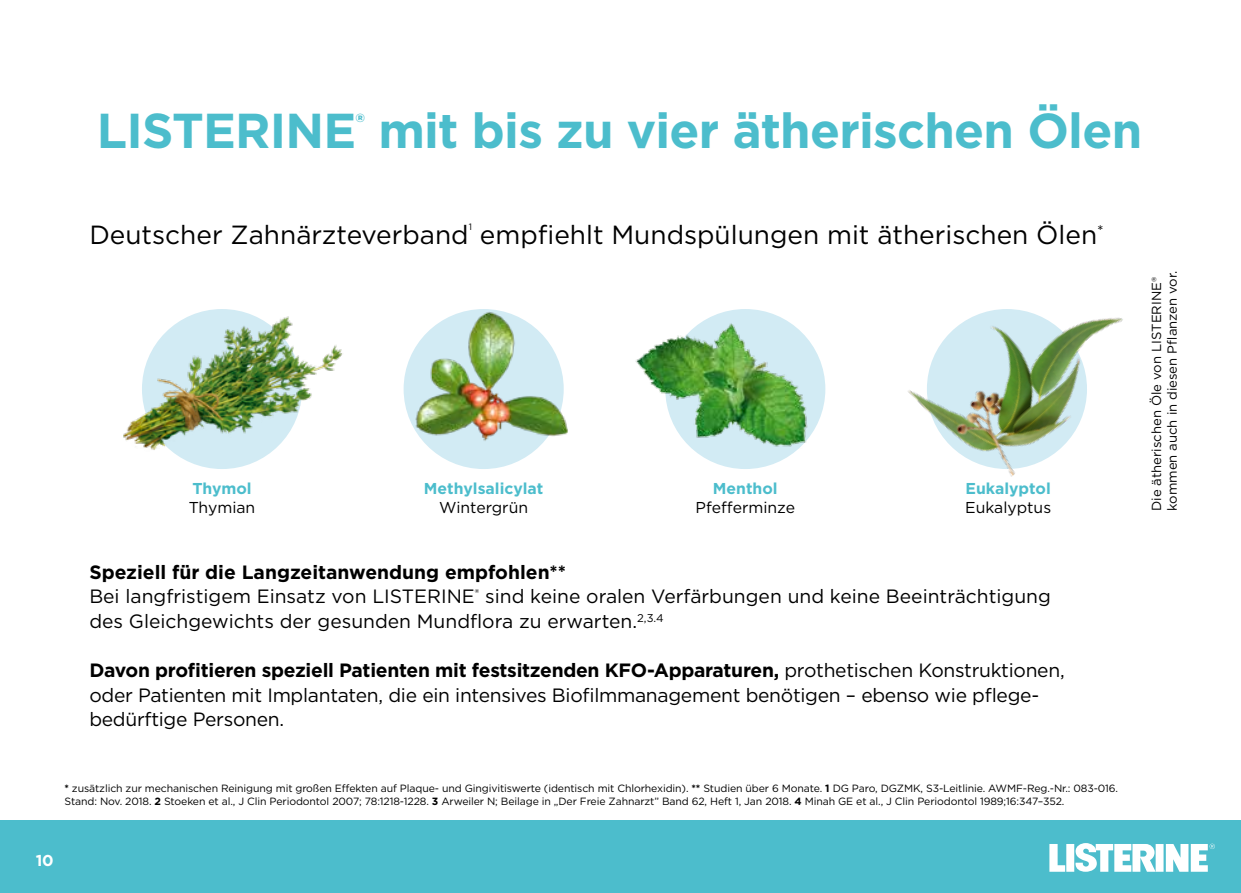
<style>
.page{position:relative;width:1241px;height:893px;background:#fff}
.page>*{position:absolute;margin:0;border:0;box-sizing:border-box;transform-origin:0 0}
.t1{font:700 49px "Gotham";letter-spacing:-.015em;color:#4cbdcc}
.t2{font:26.25px "Gotham";color:#000}
.t3{font:19.25px/24.5px "Gotham";letter-spacing:-.005em;color:#000}
.t4{font:15.75px "Gotham";color:#000}
.t5{font:700 15.75px "Gotham";color:#4cbdcc}
.t6{font:700 15.75px "Gotham";color:#fff}
.t7{font:13.12px/15.8px "Gotham";color:#000}
.t8{font:10.5px/12.6px "Gotham";letter-spacing:-.01em;color:#000}
.t9{font:9.1px "Gotham";color:#000}
.s1{font-weight:700}
</style>
<div class="page">
<div style="left:0;top:820px;width:1240px;height:73px;background:#4cbdcc"></div>
<div style="left:1066px;top:844px;width:8px;height:28px;background:#fff"></div>
<svg style="left:1049px;top:844px;width:15px;height:28px"></svg>
<svg style="left:1075px;top:843px;width:80px;height:29px"></svg>
<div style="left:1155px;top:844px;width:8px;height:28px;background:#fff"></div>
<svg style="left:1165px;top:844px;width:49px;height:28px"></svg>
<svg style="left:140px;top:307px;width:164px;height:164px"></svg>
<img style="left:123px;top:307px;width:220px;height:152px">
<img style="left:635px;top:309px;width:191px;height:156px">
<img style="left:908px;top:309px;width:215px;height:168px">
<img style="left:403px;top:309px;width:165px;height:156px">
<h1 class="t1" style="left:97px;top:98px;width:1046px">LISTERINE<sup>®</sup> mit bis zu vier ätherischen Ölen</h1>
<h2 class="t2" style="left:89px;top:218px;width:1015px">Deutscher Zahnärzteverband empfiehlt Mundspülungen mit ätherischen Ölen<sup>*</sup></h2>
<p class="t9" style="left:468px;top:221px;width:5px">1</p>
<p class="t5" style="left:192px;top:478px;width:61px">Thymol</p>
<p class="t4" style="left:189px;top:497px;width:68px">Thymian</p>
<p class="t5" style="left:424px;top:478px;width:121px">Methylsalicylat</p>
<p class="t4" style="left:439px;top:497px;width:90px">Wintergrün</p>
<p class="t5" style="left:712px;top:478px;width:66px">Menthol</p>
<p class="t4" style="left:695px;top:497px;width:101px">Pfefferminze</p>
<p class="t5" style="left:965px;top:478px;width:87px">Eukalyptol</p>
<p class="t4" style="left:964px;top:497px;width:87px">Eukalyptus</p>
<p class="t3" style="left:89px;top:559px;width:962px"><span class="s1">Speziell für die Langzeitanwendung empfohlen**<br></span>Bei langfristigem Einsatz von LISTERINE<sup>®</sup> sind keine oralen Verfärbungen und keine Beeinträchtigung des Gleichgewichts der gesunden Mundflora zu erwarten.<sup>2,3.4</sup></p>
<p class="t3" style="left:89px;top:657px;width:976px"><span class="s1">Davon profitieren speziell Patienten mit festsitzenden KFO-Apparaturen,</span> prothetischen Konstruktionen, oder Patienten mit Implantaten, die ein intensives Biofilmmanagement benötigen – ebenso wie pflege&shy;bedürftige Personen.</p>
<p class="t8" style="left:64px;top:782px;width:1054px"><span class="s1">*</span> zusätzlich zur mechanischen Reinigung mit großen Effekten auf Plaque- und Gingivitiswerte (identisch mit Chlorhexidin). <span class="s1">**</span> Studien über 6 Monate. <span class="s1">1</span> DG Paro, DGZMK, S3-Leitlinie. AWMF-Reg.-Nr.: 083-016.<br>Stand: Nov. 2018. <span class="s1">2</span> Stoeken et al., J Clin Periodontol 2007; 78:1218-1228. <span class="s1">3</span> Arweiler N; Beilage in „Der Freie Zahnarzt” Band 62, Heft 1, Jan 2018. <span class="s1">4</span> Minah GE et al., J Clin Periodontol 1989;16:347–352.</p>
<p class="t6" style="left:36px;top:850px;width:19px">10</p>
<p class="t7" style="left:1148px;top:511px;width:242px;rotate:-90deg">Die ätherischen Öle von LISTERINE® kommen auch in diesen Pflanzen vor.</p>
</div>
